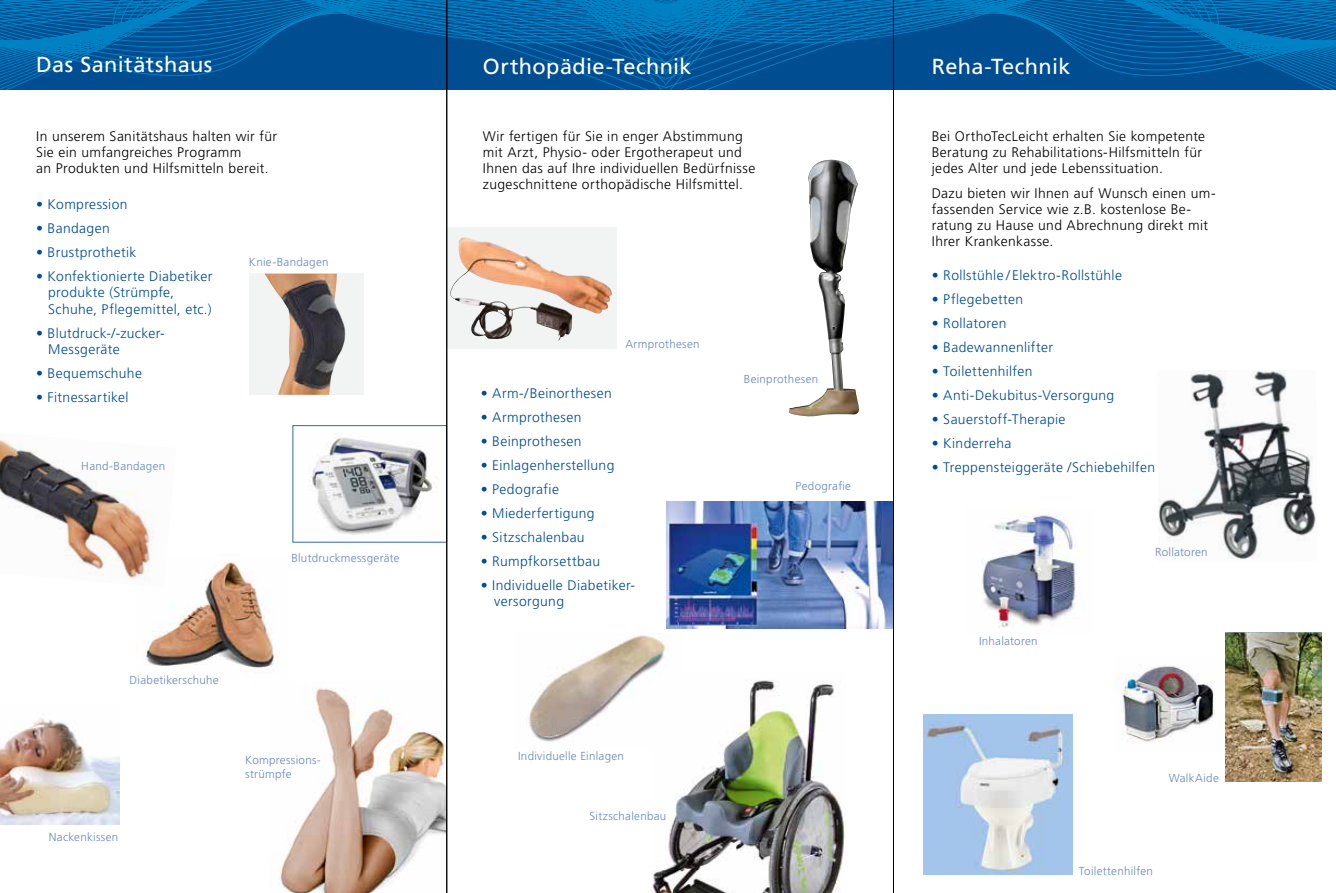
<style>
.page{position:relative;width:1336px;height:893px;background:#fff}
.page>*{position:absolute;margin:0;border:0;box-sizing:border-box;transform-origin:0 0}
.t1{font:21.75px "Frutiger";letter-spacing:.015em;color:#fff}
.t2{font:300 13.8px/16.5px "Frutiger";letter-spacing:.025em;color:#004d91}
.t3{font:300 13.8px/16px "Frutiger";letter-spacing:.025em;color:#000}
.t4{font:300 11.7px/14.2px "Frutiger";letter-spacing:.025em;color:#6889bc}
</style>
<div class="page">
<svg style="left:0;top:0;width:665px;height:89px;background:#005b9e"></svg>
<svg style="left:665px;top:0;width:670px;height:89px;background:#005b9f"></svg>
<img style="left:145px;top:560px;width:129px;height:114px">
<img style="left:279px;top:688px;width:167px;height:205px">
<img style="left:0;top:439px;width:176px;height:149px">
<img style="left:308px;top:436px;width:129px;height:99px">
<img style="left:0;top:718px;width:119px;height:106px">
<img style="left:789px;top:160px;width:70px;height:257px">
<img style="left:666px;top:502px;width:227px;height:127px">
<img style="left:651px;top:680px;width:194px;height:213px">
<img style="left:529px;top:634px;width:155px;height:114px">
<img style="left:1114px;top:665px;width:101px;height:77px">
<img style="left:923px;top:714px;width:148px;height:161px">
<img style="left:1225px;top:633px;width:96px;height:149px">
<div style="left:249px;top:274px;width:115px;height:121px;background:#f2f3f3"></div>
<img style="left:265px;top:274px;width:80px;height:121px">
<svg style="left:447px;top:227px;width:170px;height:121px;fill:#f2f3f3"></svg>
<img style="left:450px;top:238px;width:122px;height:103px">
<img style="left:1158px;top:370px;width:158px;height:189px">
<img style="left:981px;top:508px;width:96px;height:120px">
<hr style="left:446px;top:0;width:1px;height:893px;background:#000">
<hr style="left:893px;top:0;width:1px;height:893px;background:#000">
<h1 class="t1" style="left:36px;top:52px;width:178px">Das Sanitätshaus</h1>
<p class="t3" style="left:36px;top:128px;width:242px">In unserem Sanitätshaus halten wir für<br>Sie ein umfangreiches Programm<br>an Produkten und Hilfsmitteln bereit.</p>
<p class="t2" style="left:36px;top:196px;width:93px">• Kompression</p>
<p class="t2" style="left:36px;top:220px;width:75px">• Bandagen</p>
<p class="t2" style="left:36px;top:244px;width:102px">• Brustprothetik</p>
<p class="t2" style="left:48px;top:268px;width:166px;text-indent:-12px">• Konfektionierte Diabetiker produkte (Strümpfe,<br>Schuhe, Pflegemittel, etc.)</p>
<p class="t2" style="left:48px;top:325px;width:118px;text-indent:-12px">• Blutdruck-/-zucker-<br>Messgeräte</p>
<p class="t2" style="left:36px;top:365px;width:107px">• Bequemschuhe</p>
<p class="t2" style="left:36px;top:389px;width:94px">• Fitnessartikel</p>
<p class="t4" style="left:249px;top:254px;width:81px">Knie-Bandagen</p>
<p class="t4" style="left:81px;top:459px;width:86px">Hand-Bandagen</p>
<p class="t4" style="left:291px;top:551px;width:110px">Blutdruckmessgeräte</p>
<p class="t4" style="left:129px;top:672px;width:91px">Diabetikerschuhe</p>
<p class="t4" style="left:49px;top:830px;width:71px">Nackenkissen</p>
<p class="t4" style="left:245px;top:753px;width:77px">Kompressions&shy;strümpfe</p>
<h1 class="t1" style="left:483px;top:54px;width:210px">Orthopädie-Technik</h1>
<p class="t3" style="left:483px;top:128px;width:274px">Wir fertigen für Sie in enger Abstimmung mit Arzt, Physio- oder Ergotherapeut und Ihnen das auf Ihre individuellen Bedürfnisse zugeschnittene orthopädische Hilfsmittel.</p>
<p class="t4" style="left:625px;top:337px;width:76px">Armprothesen</p>
<p class="t2" style="left:480px;top:385px;width:132px">• Arm-/Beinorthesen</p>
<p class="t2" style="left:480px;top:409px;width:102px">• Armprothesen</p>
<p class="t2" style="left:480px;top:433px;width:102px">• Beinprothesen</p>
<p class="t2" style="left:480px;top:457px;width:135px">• Einlagenherstellung</p>
<p class="t2" style="left:480px;top:481px;width:80px">• Pedografie</p>
<p class="t2" style="left:480px;top:505px;width:115px">• Miederfertigung</p>
<p class="t2" style="left:480px;top:529px;width:105px">• Sitzschalenbau</p>
<p class="t2" style="left:480px;top:553px;width:121px">• Rumpfkorsettbau</p>
<p class="t2" style="left:494px;top:577px;width:142px;text-indent:-14px">• Individuelle Diabetiker&shy;versorgung</p>
<p class="t4" style="left:743px;top:372px;width:76px">Beinprothesen</p>
<p class="t4" style="left:795px;top:479px;width:57px">Pedografie</p>
<p class="t4" style="left:518px;top:748px;width:107px">Individuelle Einlagen</p>
<p class="t4" style="left:589px;top:809px;width:78px">Sitzschalenbau</p>
<h1 class="t1" style="left:931px;top:54px;width:140px">Reha-Technik</h1>
<p class="t3" style="left:931px;top:128px;width:275px">Bei OrthoTecLeicht erhalten Sie kompetente<br>Beratung zu Rehabilitations-Hilfsmitteln für jedes Alter und jede Lebenssituation.</p>
<p class="t3" style="left:931px;top:185px;width:285px">Dazu bieten wir Ihnen auf Wunsch einen um&shy;fassenden Service wie z.B. kostenlose Be&shy;ratung zu Hause und Abrechnung direkt mit Ihrer Krankenkasse.</p>
<p class="t2" style="left:931px;top:267px;width:192px">• Rollstühle / Elektro-Rollstühle</p>
<p class="t2" style="left:931px;top:291px;width:93px">• Pflegebetten</p>
<p class="t2" style="left:931px;top:315px;width:76px">• Rollatoren</p>
<p class="t2" style="left:931px;top:339px;width:123px">• Badewannenlifter</p>
<p class="t2" style="left:931px;top:363px;width:102px">• Toilettenhilfen</p>
<p class="t2" style="left:931px;top:387px;width:184px">• Anti-Dekubitus-Versorgung</p>
<p class="t2" style="left:931px;top:411px;width:135px">• Sauerstoff-Therapie</p>
<p class="t2" style="left:931px;top:435px;width:81px">• Kinderreha</p>
<p class="t2" style="left:931px;top:459px;width:225px">• Treppensteiggeräte /Schiebehilfen</p>
<p class="t4" style="left:978px;top:634px;width:60px">Inhalatoren</p>
<p class="t4" style="left:1154px;top:545px;width:54px">Rollatoren</p>
<p class="t4" style="left:1168px;top:770px;width:51px">WalkAide</p>
<p class="t4" style="left:1078px;top:864px;width:76px">Toilettenhilfen</p>
</div>
